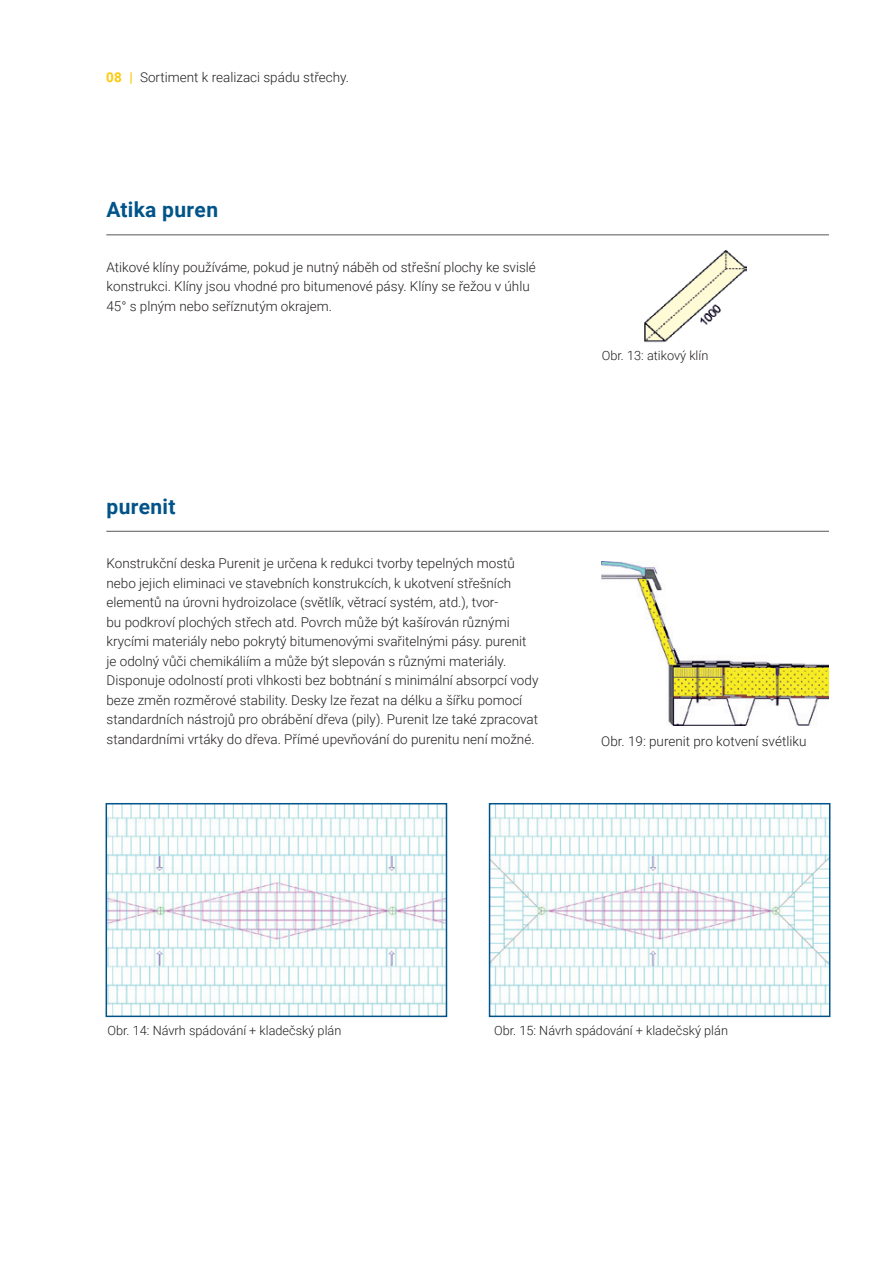
<style>
.page{position:relative;width:893px;height:1263px;background:#fff}
.page>*{position:absolute;margin:0;border:0;box-sizing:border-box;transform-origin:0 0}
.t1{font:700 21px "Roboto";letter-spacing:.015em;color:#005489}
.t2{font:300 13.5px/19.5px "Roboto";color:#231f20}
.t3{font:300 12.75px "Roboto";color:#231f20}
.s1{font-weight:700;color:#feca0a}
</style>
<div class="page">
<img style="left:602px;top:562px;width:227px;height:163px">
<img style="left:644px;top:250px;width:102px;height:93px">
<img style="left:109px;top:806px;width:335px;height:208px">
<div style="left:106px;top:803px;width:341px;height:214px;border:2px solid #005489"></div>
<img style="left:492px;top:806px;width:335px;height:208px">
<div style="left:489px;top:803px;width:341px;height:214px;border:2px solid #005489"></div>
<hr style="left:106px;top:235px;width:723px;height:1px;background:#57585a">
<hr style="left:106px;top:531px;width:723px;height:1px;background:#57585a">
<p class="t2" style="left:106px;top:67px;width:244px"><span class="s1">08 |</span> Sortiment k realizaci spádu střechy.</p>
<h1 class="t1" style="left:107px;top:195px;width:113px">Atika puren</h1>
<p class="t2" style="left:107px;top:257px;width:431px">Atikové klíny používáme, pokud je nutný náběh od střešní plochy ke svislé konstrukci. Klíny jsou vhodné pro bitumenové pásy. Klíny se řežou v úhlu<br>45° s plným nebo seříznutým okrajem.</p>
<h1 class="t1" style="left:107px;top:491px;width:71px">purenit</h1>
<p class="t2" style="left:107px;top:553px;width:433px">Konstrukční deska Purenit je určena k redukci tvorby tepelných mostů nebo jejich eliminaci ve stavebních konstrukcích, k ukotvení střešních elementů na úrovni hydroizolace (světlík, větrací systém, atd.), tvor-<br>bu podkroví plochých střech atd. Povrch může být kašírován různými krycími materiály nebo pokrytý bitumenovými svařitelnými pásy. purenit je odolný vůči chemikáliím a může být slepován s různými materiály.<br>Disponuje odolností proti vlhkosti bez bobtnání s minimální absorpcí vody beze změn rozměrové stability. Desky lze řezat na délku a šířku pomocí standardních nástrojů pro obrábění dřeva (pily). Purenit lze také zpracovat standardními vrtáky do dřeva. Přímé upevňování do purenitu není možné.</p>
<p class="t3" style="left:602px;top:346px;width:108px">Obr. 13: atikový klín</p>
<p class="t2" style="left:601px;top:730px;width:207px">Obr. 19: purenit pro kotvení svétliku</p>
<p class="t3" style="left:107px;top:1021px;width:235px">Obr. 14: Návrh spádování + kladečský plán</p>
<p class="t3" style="left:494px;top:1021px;width:235px">Obr. 15: Návrh spádování + kladečský plán</p>
</div>
